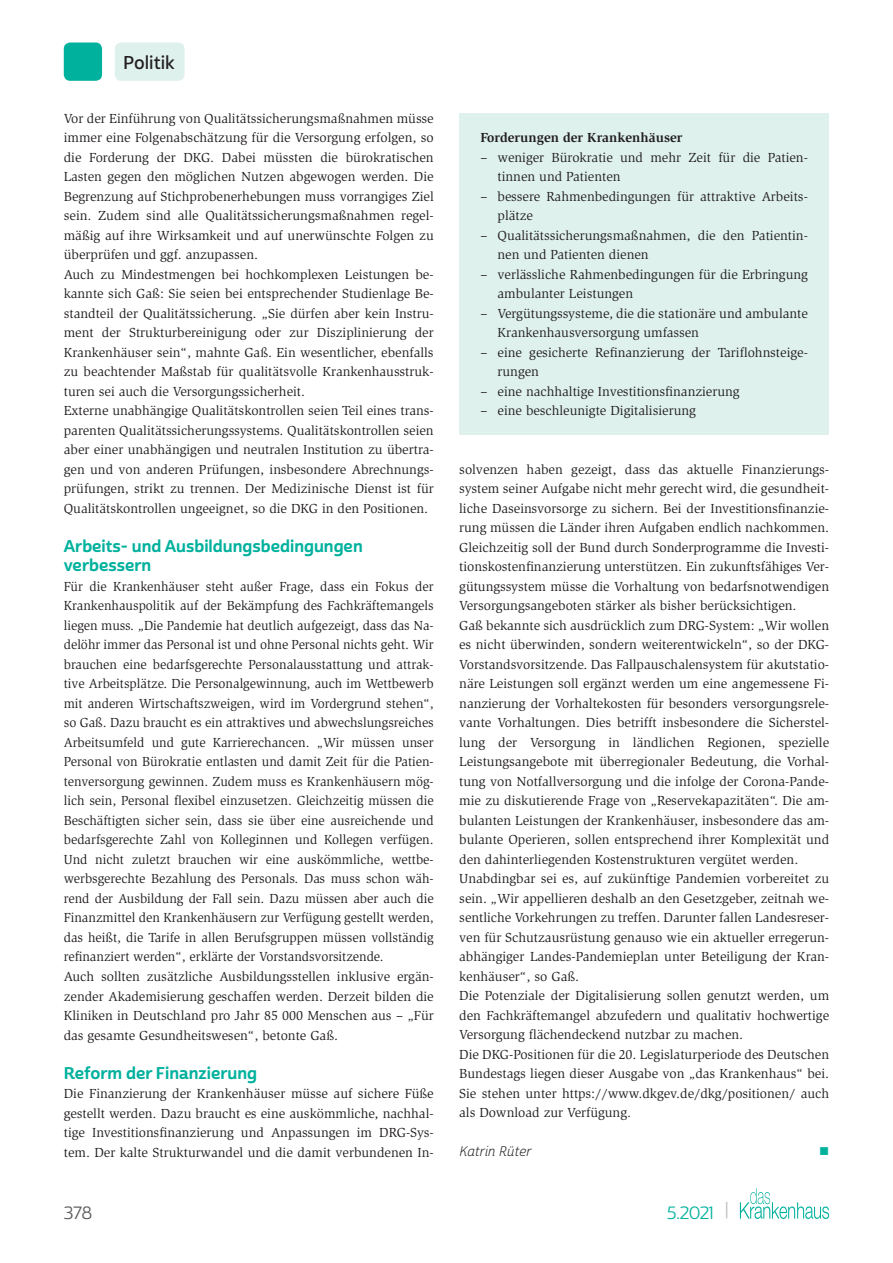
<style>
.page{position:relative;width:893px;height:1263px;background:#fff}
.page>*{position:absolute;margin:0;border:0;box-sizing:border-box;transform-origin:0 0}
.t1{font:18px "Cabrito Sans Nor Dem";letter-spacing:-.005em;color:#231f20}
.t2{font:17.25px "Cabrito Sans Nor Reg";color:#00b19d}
.t3{font:17.25px "Cabrito Sans Nor Reg";color:#57585a}
.t4{font:16.5px/19.5px "Cabrito Sans Nor Bol";color:#00b19d}
.t5{font:13.5px/19.5px "Slimbach Std";color:#231f20}
.t6{font:700 13.5px "Slimbach Std";color:#231f20}
.t7{font:13.5px "Cabrito Sans Nor Boo It";color:#231f20}
.t8{font:13.5px "Wingdings";color:#00b19d}
.s1{font-size:18.9px;color:#bcbdc0}
</style>
<div class="page">
<div style="left:115px;top:43px;width:70px;height:38px;background:#def1ed;border-radius:6px"></div>
<svg style="left:740px;top:1188px;width:89px;height:31px"></svg>
<div style="left:64px;top:43px;width:38px;height:38px;background:#00b19d;border-radius:6px"></div>
<div style="left:459px;top:113px;width:370px;height:322px;background:#def1ed"></div>
<h1 class="t1" style="left:123px;top:51px;width:53px">Politik</h1>
<p class="t5" style="left:64px;top:109px;width:371px">Vor der Einführung von Qualitätssicherungsmaßnahmen müsse immer eine Folgenabschätzung für die Versorgung erfolgen, so die Forderung der DKG. Dabei müssten die bürokratischen Lasten gegen den möglichen Nutzen abgewogen werden. Die Begrenzung auf Stichprobenerhebungen muss vorrangiges Ziel sein. Zudem sind alle Qualitätssicherungsmaßnahmen regel&shy;mäßig auf ihre Wirksamkeit und auf unerwünschte Folgen zu überprüfen und ggf. anzupassen.<br>Auch zu Mindestmengen bei hochkomplexen Leistungen be&shy;kannte sich Gaß: Sie seien bei entsprechender Studienlage Be&shy;standteil der Qualitätssicherung. „Sie dürfen aber kein Instru&shy;ment der Strukturbereinigung oder zur Disziplinierung der Krankenhäuser sein“, mahnte Gaß. Ein wesentlicher, ebenfalls zu beachtender Maßstab für qualitätsvolle Krankenhausstruk&shy;turen sei auch die Versorgungssicherheit.<br>Externe unabhängige Qualitätskontrollen seien Teil eines trans&shy;parenten Qualitätssicherungssystems. Qualitätskontrollen seien aber einer unabhängigen und neutralen Institution zu übertra&shy;gen und von anderen Prüfungen, insbesondere Abrechnungs&shy;prüfungen, strikt zu trennen. Der Medizinische Dienst ist für Qualitätskontrollen ungeeignet, so die DKG in den Positionen.</p>
<p class="t4" style="left:64px;top:537px;width:300px">Arbeits- und Ausbildungsbedingungen verbessern</p>
<p class="t5" style="left:64px;top:577px;width:371px">Für die Krankenhäuser steht außer Frage, dass ein Fokus der Krankenhauspolitik auf der Bekämpfung des Fachkräftemangels liegen muss. „Die Pandemie hat deutlich aufgezeigt, dass das Na&shy;delöhr immer das Personal ist und ohne Personal nichts geht. Wir brauchen eine bedarfsgerechte Personalausstattung und attrak&shy;tive Arbeitsplätze. Die Personalgewinnung, auch im Wettbewerb mit anderen Wirtschaftszweigen, wird im Vordergrund stehen“, so Gaß. Dazu braucht es ein attraktives und abwechslungsreiches Arbeitsumfeld und gute Karrierechancen. „Wir müssen unser Personal von Bürokratie entlasten und damit Zeit für die Patien&shy;tenversorgung gewinnen. Zudem muss es Krankenhäusern mög&shy;lich sein, Personal flexibel einzusetzen. Gleichzeitig müssen die Beschäftigten sicher sein, dass sie über eine ausreichende und bedarfsgerechte Zahl von Kolleginnen und Kollegen verfügen.<br>Und nicht zuletzt brauchen wir eine auskömmliche, wettbe&shy;werbsgerechte Bezahlung des Personals. Das muss schon wäh&shy;rend der Ausbildung der Fall sein. Dazu müssen aber auch die Finanzmittel den Krankenhäusern zur Verfügung gestellt werden, das heißt, die Tarife in allen Berufsgruppen müssen vollständig refinanziert werden“, erklärte der Vorstandsvorsitzende.<br>Auch sollten zusätzliche Ausbildungsstellen inklusive ergän&shy;zender Akademisierung geschaffen werden. Derzeit bilden die Kliniken in Deutschland pro Jahr 85 000 Menschen aus – „Für das gesamte Gesundheitswesen“, betonte Gaß.</p>
<p class="t4" style="left:64px;top:1063px;width:195px">Reform der Finanzierung</p>
<p class="t5" style="left:64px;top:1084px;width:371px;text-align:justify">Die Finanzierung der Krankenhäuser müsse auf sichere Füße gestellt werden. Dazu braucht es eine auskömmliche, nachhal&shy;tige Investitionsfinanzierung und Anpassungen im DRG-Sys&shy;tem. Der kalte Strukturwandel und die damit verbundenen In-</p>
<p class="t6" style="left:480px;top:130px;width:203px">Forderungen der Krankenhäuser</p>
<p class="t5" style="left:497px;top:148px;width:312px;text-indent:-17px">– weniger Bürokratie und mehr Zeit für die Patien&shy;tinnen und Patienten</p>
<p class="t5" style="left:497px;top:187px;width:312px;text-indent:-17px">– bessere Rahmenbedingungen für attraktive Arbeits&shy;plätze</p>
<p class="t5" style="left:497px;top:226px;width:311px;text-indent:-17px">– Qualitätssicherungsmaßnahmen, die den Patientin&shy;nen und Patienten dienen</p>
<p class="t5" style="left:497px;top:265px;width:312px;text-indent:-17px">– verlässliche Rahmenbedingungen für die Erbringung ambulanter Leistungen</p>
<p class="t5" style="left:497px;top:304px;width:312px;text-indent:-17px">– Vergütungssysteme, die die stationäre und ambulante<br>Krankenhausversorgung umfassen</p>
<p class="t5" style="left:497px;top:343px;width:312px;text-indent:-17px">– eine gesicherte Refinanzierung der Tariflohnsteige&shy;rungen</p>
<p class="t5" style="left:480px;top:382px;width:261px">– eine nachhaltige Investitionsfinanzierung</p>
<p class="t5" style="left:480px;top:401px;width:217px">– eine beschleunigte Digitalisierung</p>
<p class="t5" style="left:459px;top:460px;width:371px">solvenzen haben gezeigt, dass das aktuelle Finanzierungs&shy;system seiner Aufgabe nicht mehr gerecht wird, die gesundheit&shy;liche Daseinsvorsorge zu sichern. Bei der Investitionsfinanzie&shy;rung müssen die Länder ihren Aufgaben endlich nachkommen.<br>Gleichzeitig soll der Bund durch Sonderprogramme die Investi&shy;tionskostenfinanzierung unterstützen. Ein zukunftsfähiges Ver&shy;gütungssystem müsse die Vorhaltung von bedarfsnotwendigen Versorgungsangeboten stärker als bisher berücksichtigen.<br>Gaß bekannte sich ausdrücklich zum DRG-System: „Wir wollen es nicht überwinden, sondern weiterentwickeln“, so der DKG-Vorstandsvorsitzende. Das Fallpauschalensystem für akutstatio&shy;näre Leistungen soll ergänzt werden um eine angemessene Fi&shy;nanzierung der Vorhaltekosten für besonders versorgungsrele&shy;vante Vorhaltungen. Dies betrifft insbesondere die Sicherstel&shy;lung der Versorgung in ländlichen Regionen, spezielle Leistungsangebote mit überregionaler Bedeutung, die Vorhal&shy;tung von Notfallversorgung und die infolge der Corona-Pande&shy;mie zu diskutierende Frage von „Reservekapazitäten“. Die am&shy;bulanten Leistungen der Krankenhäuser, insbesondere das am&shy;bulante Operieren, sollen entsprechend ihrer Komplexität und den dahinterliegenden Kostenstrukturen vergütet werden.<br>Unabdingbar sei es, auf zukünftige Pandemien vorbereitet zu sein. „Wir appellieren deshalb an den Gesetzgeber, zeitnah we&shy;sentliche Vorkehrungen zu treffen. Darunter fallen Landesreser&shy;ven für Schutzausrüstung genauso wie ein aktueller erregerun&shy;abhängiger Landes-Pandemieplan unter Beteiligung der Kran&shy;kenhäuser“, so Gaß.<br>Die Potenziale der Digitalisierung sollen genutzt werden, um den Fachkräftemangel abzufedern und qualitativ hochwertige Versorgung flächendeckend nutzbar zu machen.<br>Die DKG-Positionen für die 20. Legislaturperiode des Deutschen Bundestags liegen dieser Ausgabe von „das Krankenhaus“ bei.<br>Sie stehen unter https://www.dkgev.de/dkg/positionen/ auch als Download zur Verfügung.</p>
<p class="t7" style="left:459px;top:1143px;width:74px">Katrin Rüter</p>
<p class="t8" style="left:819px;top:1144px;width:12px">■</p>
<p class="t3" style="left:64px;top:1202px;width:30px">378</p>
<p class="t2" style="left:667px;top:1202px;width:63px">5.2021 <span class="s1">|</span></p>
</div>
